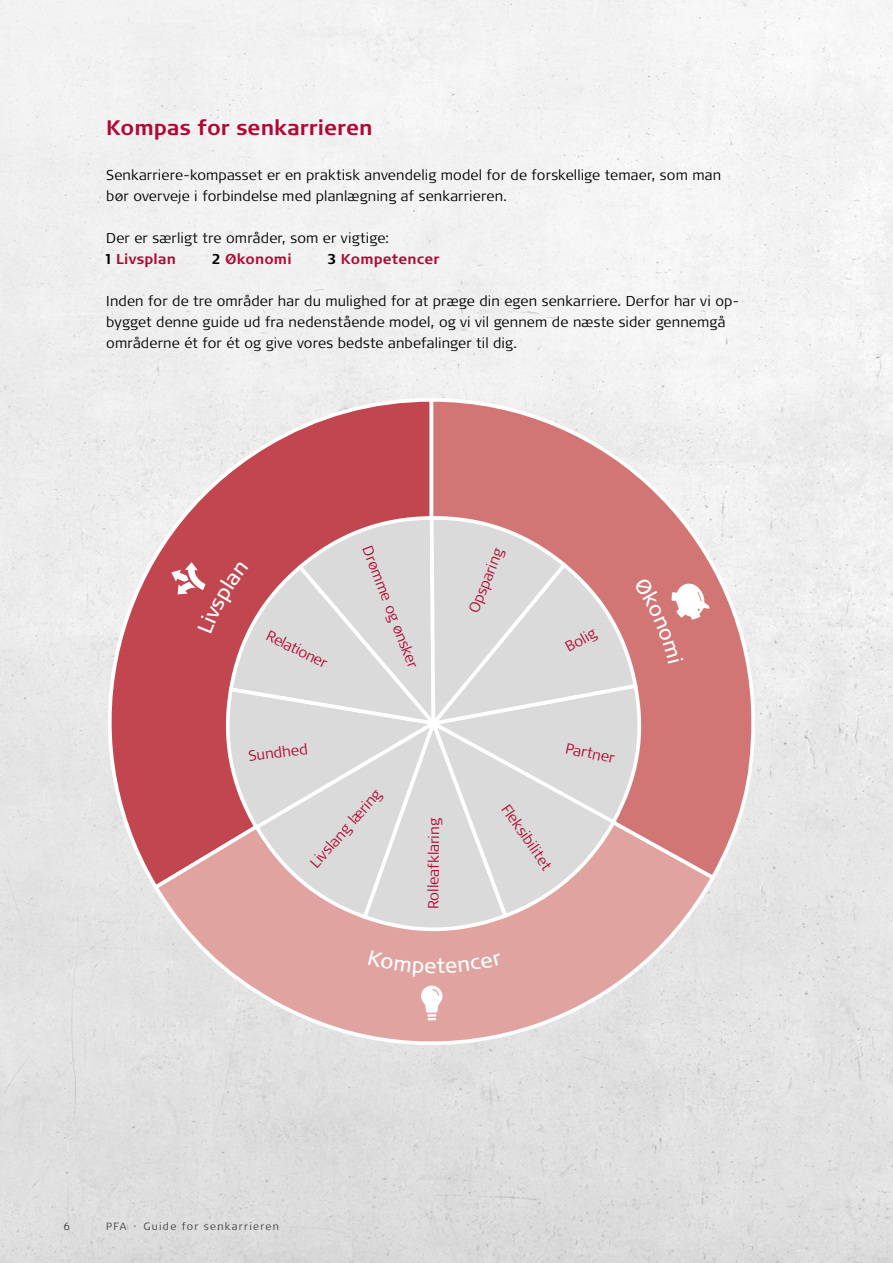
<style>
.page{position:relative;width:893px;height:1263px;background:#fff}
.page>*{position:absolute;margin:0;border:0;box-sizing:border-box;transform-origin:0 0}
.t1{font:700 21px "Signa OT";color:#b10933}
.t2{font:300 14.7px "Signa OT";color:#b10933}
.t3{font:300 14.25px/21px "Signa OT";letter-spacing:.01em;color:#000}
.t4{font:700 14.25px "Signa OT";letter-spacing:.015em;color:#b10933}
.t5{font:300 10.5px "Signa OT";letter-spacing:.12em;color:#000}
.s1{font-weight:700}
.s2{font-weight:700;color:#b10933}
.s3{color:#000}
</style>
<div class="page">
<img style="left:0;top:0;width:893px;height:1263px">
<svg style="left:96px;top:396px;width:330px;height:496px"></svg>
<svg style="left:151px;top:716px;width:567px;height:373px;background:#e0c5c5"></svg>
<svg style="left:426px;top:396px;width:319px;height:486px"></svg>
<svg style="left:745px;top:396px;width:34px;height:496px"></svg>
<svg style="left:421px;top:985px;width:21px;height:35px"></svg>
<div style="left:368px;top:950px;width:134px;height:27px;background:#e0a3a0"></div>
<svg style="left:171px;top:514px;width:538px;height:420px;background:#d8b4b5"></svg>
<h1 class="t1" style="left:106px;top:115px;width:268px">Kompas for senkarrieren</h1>
<p class="t3" style="left:106px;top:164px;width:616px">Senkarriere-kompasset er en praktisk anvendelig model for de forskellige temaer, som man bør overveje i forbindelse med planlægning af senkarrieren.</p>
<p class="t3" style="left:106px;top:227px;width:284px">Der er særligt tre områder, som er vigtige:<br><span class="s1">1</span> <span class="s2">Livsplan</span></p>
<p class="t4" style="left:212px;top:251px;width:81px"><span class="s3">2</span> Økonomi</p>
<p class="t4" style="left:327px;top:251px;width:113px"><span class="s3">3</span> Kompetencer</p>
<p class="t3" style="left:106px;top:290px;width:634px">Inden for de tre områder har du mulighed for at præge din egen senkarriere. Derfor har vi op&shy;bygget denne guide ud fra nedenstående model, og vi vil gennem de næste sider gennemgå områderne ét for ét og give vores bedste anbefalinger til dig.</p>
<p class="t2" style="left:271px;top:627px;width:67px;rotate:26deg">Relationer</p>
<p class="t2" style="left:375px;top:543px;width:131px;rotate:69deg">D rømme og ønsker</p>
<p class="t2" style="left:465px;top:609px;width:70px;rotate:-68deg">Opsparing</p>
<p class="t2" style="left:562px;top:640px;width:34px;rotate:-29deg">Bolig</p>
<p class="t2" style="left:248px;top:747px;width:61px;rotate:-7deg">Sundhed</p>
<p class="t2" style="left:307px;top:860px;width:101px;rotate:-49deg">Livslang læring</p>
<p class="t2" style="left:424px;top:909px;width:93px;rotate:-89deg">Rolleafklaring</p>
<p class="t2" style="left:568px;top:739px;width:51px;rotate:12deg">Partner</p>
<p class="t2" style="left:512px;top:801px;width:78px;rotate:55deg">Fleksibilitet</p>
<p class="t5" style="left:64px;top:1220px;width:8px">6</p>
<p class="t5" style="left:106px;top:1220px;width:174px">PFA · Guide for senkarrieren</p>
</div>
